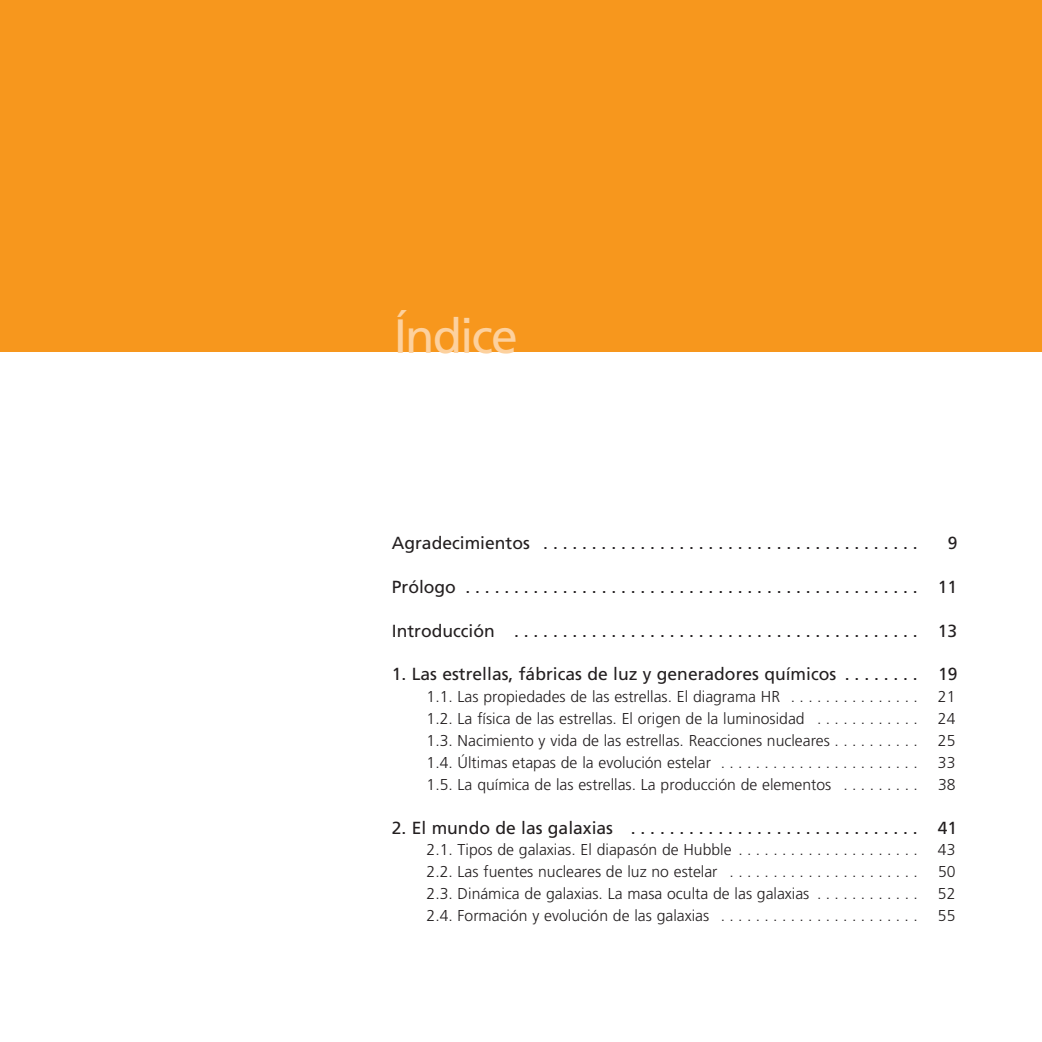
<style>
.page{position:relative;width:1042px;height:1042px;background:#fff}
.page>*{position:absolute;margin:0;border:0;box-sizing:border-box;transform-origin:0 0}
.t1{font:48.12px "Frutiger";letter-spacing:-.04em;color:#fdd19e}
.t2{font:17.5px "Frutiger";color:#231f20}
.t3{font:300 15.75px "Frutiger";color:#231f20}
.s1{color:#fff}
</style>
<div class="page">
<div style="left:0;top:0;width:1041px;height:352px;background:#f7971d"></div>
<h1 class="t1" style="left:394px;top:316px;width:126px">Índice</h1>
<p class="t2" style="left:392px;top:536px;width:567px">Agradecimientos . . . . . . . . . . . . . . . . . . . . . . . . . . . . . . . . . . . . . . . <span class="s1">1</span>9</p>
<p class="t2" style="left:392px;top:580px;width:567px">Prólogo . . . . . . . . . . . . . . . . . . . . . . . . . . . . . . . . . . . . . . . . . . . . . . . 11</p>
<p class="t2" style="left:392px;top:623px;width:567px">Introducción . . . . . . . . . . . . . . . . . . . . . . . . . . . . . . . . . . . . . . . . . . 13</p>
<p class="t2" style="left:392px;top:667px;width:567px">1. Las estrellas, fábricas de luz y generadores químicos . . . . . . . . 19</p>
<p class="t3" style="left:426px;top:690px;width:493px">1.1. Las propiedades de las estrellas. El diagrama HR . . . . . . . . . . . . . . .</p>
<p class="t3" style="left:938px;top:690px;width:19px">21</p>
<p class="t3" style="left:426px;top:712px;width:493px">1.2. La física de las estrellas. El origen de la luminosidad . . . . . . . . . . . .</p>
<p class="t3" style="left:938px;top:712px;width:19px">24</p>
<p class="t3" style="left:426px;top:734px;width:493px">1.3. Nacimiento y vida de las estrellas. Reacciones nucleares . . . . . . . . . .</p>
<p class="t3" style="left:938px;top:734px;width:19px">25</p>
<p class="t3" style="left:426px;top:756px;width:493px">1.4. Últimas etapas de la evolución estelar . . . . . . . . . . . . . . . . . . . . . . .</p>
<p class="t3" style="left:938px;top:756px;width:19px">33</p>
<p class="t3" style="left:426px;top:778px;width:493px">1.5. La química de las estrellas. La producción de elementos . . . . . . . . .</p>
<p class="t3" style="left:938px;top:778px;width:19px">38</p>
<p class="t2" style="left:392px;top:820px;width:567px">2. El mundo de las galaxias . . . . . . . . . . . . . . . . . . . . . . . . . . . . . . 41</p>
<p class="t3" style="left:426px;top:843px;width:493px">2.1. Tipos de galaxias. El diapasón de Hubble . . . . . . . . . . . . . . . . . . . . .</p>
<p class="t3" style="left:938px;top:843px;width:19px">43</p>
<p class="t3" style="left:426px;top:865px;width:493px">2.2. Las fuentes nucleares de luz no estelar . . . . . . . . . . . . . . . . . . . . . .</p>
<p class="t3" style="left:938px;top:865px;width:19px">50</p>
<p class="t3" style="left:426px;top:887px;width:493px">2.3. Dinámica de galaxias. La masa oculta de las galaxias . . . . . . . . . . . .</p>
<p class="t3" style="left:938px;top:887px;width:19px">52</p>
<p class="t3" style="left:426px;top:909px;width:493px">2.4. Formación y evolución de las galaxias . . . . . . . . . . . . . . . . . . . . . . .</p>
<p class="t3" style="left:938px;top:909px;width:19px">55</p>
</div>
